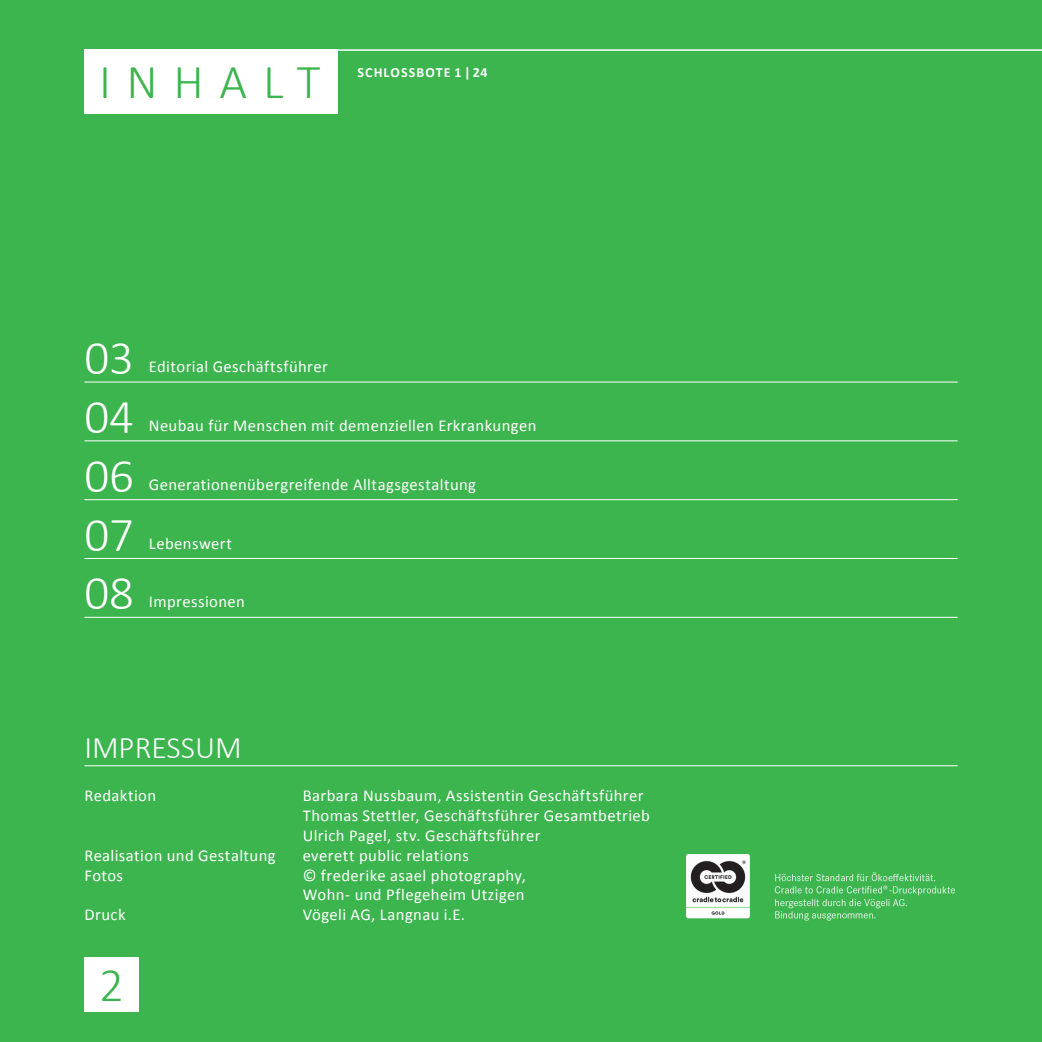
<style>
.page{position:relative;width:1042px;height:1042px;background:#3cb54e}
.page>*{position:absolute;margin:0;border:0;box-sizing:border-box;transform-origin:0 0}
.t1{font:300 49px/58.8px "Calibri";color:#fff;text-align:justify}
.t2{font:300 49px "Calibri";letter-spacing:.315em;color:#3cb54e}
.t3{font:300 31.5px "Calibri";color:#fff}
.t4{font:16.62px/19.9px "Calibri";letter-spacing:.025em;color:#fff}
.t5{font:700 14px "Calibri";letter-spacing:.075em;color:#fff}
</style>
<div class="page">
<hr style="left:337px;top:50px;width:705px;height:1px;background:#fff">
<div style="left:84px;top:50px;width:253px;height:64px;background:#fff"></div>
<hr style="left:84px;top:382px;width:873px;height:1px;background:#fff">
<hr style="left:84px;top:440px;width:873px;height:1px;background:#fff">
<hr style="left:84px;top:499px;width:873px;height:1px;background:#fff">
<hr style="left:84px;top:558px;width:873px;height:1px;background:#fff">
<hr style="left:84px;top:617px;width:873px;height:1px;background:#fff">
<hr style="left:84px;top:765px;width:873px;height:1px;background:#fff">
<div style="left:84px;top:957px;width:55px;height:55px;background:#fff"></div>
<img style="left:686px;top:854px;width:269px;height:66px">
<h1 class="t2" style="left:99px;top:51px;width:223px">INHALT</h1>
<p class="t5" style="left:357px;top:63px;width:132px">SCHLOSSBOTE 1 | 24</p>
<h1 class="t1" style="left:84px;top:328px;width:51px">03<br>04<br>06<br>07<br>08</h1>
<p class="t4" style="left:149px;top:357px;width:181px">Editorial Geschäftsführer</p>
<p class="t4" style="left:149px;top:415px;width:389px">Neubau für Menschen mit demenziellen Erkrankungen</p>
<p class="t4" style="left:149px;top:474px;width:329px">Generationenübergreifende Alltagsgestaltung</p>
<p class="t4" style="left:149px;top:533px;width:85px">Lebenswert</p>
<p class="t4" style="left:149px;top:592px;width:98px">Impressionen</p>
<h2 class="t3" style="left:84px;top:728px;width:159px">IMPRESSUM</h2>
<p class="t4" style="left:84px;top:785px;width:73px">Redaktion</p>
<p class="t4" style="left:303px;top:785px;width:349px">Barbara Nussbaum, Assistentin Geschäftsführer<br>Thomas Stettler, Geschäftsführer Gesamtbetrieb<br>Ulrich Pagel, stv. Geschäftsführer</p>
<p class="t4" style="left:84px;top:845px;width:193px">Realisation und Gestaltung</p>
<p class="t4" style="left:303px;top:845px;width:168px">everett public relations</p>
<p class="t4" style="left:84px;top:865px;width:40px">Fotos</p>
<p class="t4" style="left:303px;top:865px;width:225px">© frederike asael photography,<br>Wohn- und Pflegeheim Utzigen</p>
<p class="t4" style="left:84px;top:905px;width:43px">Druck</p>
<p class="t4" style="left:303px;top:905px;width:164px">Vögeli AG, Langnau i.E.</p>
<h1 class="t2" style="left:99px;top:954px;width:26px">2</h1>
</div>
